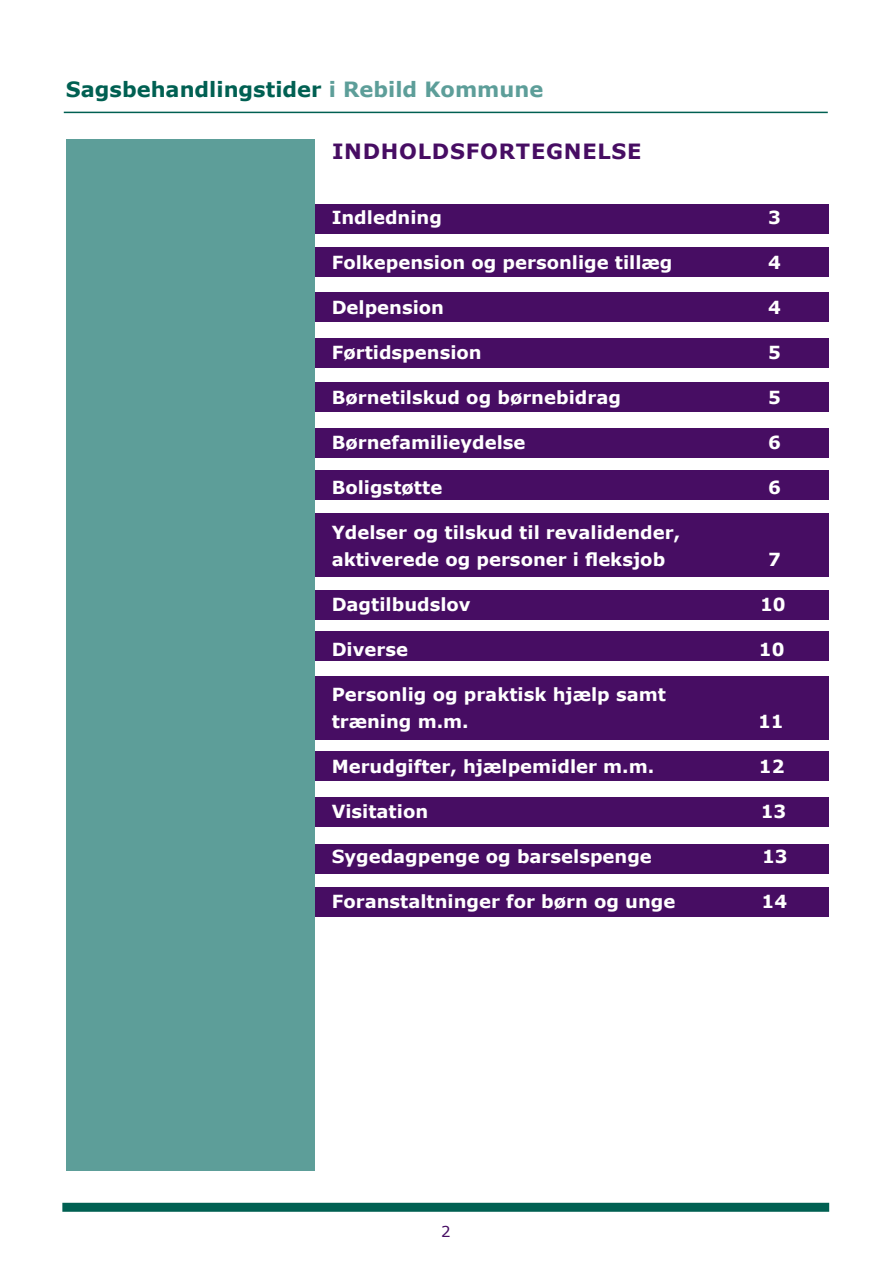
<style>
.page{position:relative;width:893px;height:1263px;background:#fff}
.page>*{position:absolute;margin:0;border:0;box-sizing:border-box;transform-origin:0 0}
.t1{font:700 21px "Verdana";color:#006052}
.t2{font:700 21px "Verdana";letter-spacing:.035em;color:#470d63}
.t3{font:700 18px "Verdana";color:#fff}
.t4{font:15px "Verdana";color:#470d63}
.s1{color:#5d9e99}
</style>
<div class="page">
<div style="left:62px;top:1203px;width:767px;height:9px;background:#006052"></div>
<hr style="left:64px;top:112px;width:764px;height:1px;background:#006052">
<div style="left:298px;top:204px;width:531px;height:30px;background:#470d63"></div>
<div style="left:298px;top:247px;width:531px;height:30px;background:#470d63"></div>
<div style="left:298px;top:292px;width:531px;height:30px;background:#470d63"></div>
<div style="left:298px;top:338px;width:531px;height:29px;background:#470d63"></div>
<div style="left:298px;top:382px;width:531px;height:30px;background:#470d63"></div>
<div style="left:298px;top:428px;width:531px;height:30px;background:#470d63"></div>
<div style="left:298px;top:471px;width:531px;height:29px;background:#470d63"></div>
<div style="left:298px;top:590px;width:531px;height:29px;background:#470d63"></div>
<div style="left:298px;top:631px;width:531px;height:30px;background:#470d63"></div>
<div style="left:298px;top:751px;width:531px;height:30px;background:#470d63"></div>
<div style="left:297px;top:797px;width:532px;height:30px;background:#470d63"></div>
<div style="left:297px;top:844px;width:532px;height:29px;background:#470d63"></div>
<div style="left:298px;top:887px;width:531px;height:30px;background:#470d63"></div>
<div style="left:298px;top:513px;width:531px;height:64px;background:#470d63"></div>
<div style="left:297px;top:676px;width:532px;height:64px;background:#470d63"></div>
<div style="left:66px;top:140px;width:249px;height:1031px;background:#5d9e99"></div>
<p class="t1" style="left:66px;top:75px;width:479px">Sagsbehandlingstider <span class="s1">i Rebild Kommune</span></p>
<p class="t2" style="left:332px;top:136px;width:311px">INDHOLDSFORTEGNELSE</p>
<p class="t3" style="left:332px;top:204px;width:112px">Indledning</p>
<p class="t3" style="left:768px;top:204px;width:14px">3</p>
<p class="t3" style="left:332px;top:249px;width:342px">Folkepension og personlige tillæg</p>
<p class="t3" style="left:768px;top:249px;width:14px">4</p>
<p class="t3" style="left:332px;top:294px;width:114px">Delpension</p>
<p class="t3" style="left:768px;top:294px;width:14px">4</p>
<p class="t3" style="left:332px;top:339px;width:151px">Førtidspension</p>
<p class="t3" style="left:768px;top:339px;width:14px">5</p>
<p class="t3" style="left:332px;top:384px;width:291px">Børnetilskud og børnebidrag</p>
<p class="t3" style="left:768px;top:384px;width:14px">5</p>
<p class="t3" style="left:332px;top:429px;width:195px">Børnefamilieydelse</p>
<p class="t3" style="left:768px;top:429px;width:14px">6</p>
<p class="t3" style="left:332px;top:474px;width:112px">Boligstøtte</p>
<p class="t3" style="left:768px;top:474px;width:14px">6</p>
<p class="t3" style="left:332px;top:519px;width:350px">Ydelser og tilskud til revalidender,</p>
<p class="t3" style="left:332px;top:546px;width:335px">aktiverede og personer i fleksjob</p>
<p class="t3" style="left:768px;top:546px;width:14px">7</p>
<p class="t3" style="left:332px;top:591px;width:140px">Dagtilbudslov</p>
<p class="t3" style="left:760px;top:591px;width:27px">10</p>
<p class="t3" style="left:332px;top:636px;width:78px">Diverse</p>
<p class="t3" style="left:759px;top:636px;width:27px">10</p>
<p class="t3" style="left:332px;top:681px;width:336px">Personlig og praktisk hjælp samt</p>
<p class="t3" style="left:332px;top:708px;width:139px">træning m.m.</p>
<p class="t3" style="left:758px;top:708px;width:27px">11</p>
<p class="t3" style="left:332px;top:753px;width:324px">Merudgifter, hjælpemidler m.m.</p>
<p class="t3" style="left:759px;top:753px;width:27px">12</p>
<p class="t3" style="left:332px;top:798px;width:98px">Visitation</p>
<p class="t3" style="left:761px;top:798px;width:27px">13</p>
<p class="t3" style="left:332px;top:843px;width:322px">Sygedagpenge og barselspenge</p>
<p class="t3" style="left:762px;top:843px;width:27px">13</p>
<p class="t3" style="left:332px;top:888px;width:345px">Foranstaltninger for børn og unge</p>
<p class="t3" style="left:762px;top:888px;width:27px">14</p>
<p class="t4" style="left:441px;top:1221px;width:11px">2</p>
</div>
